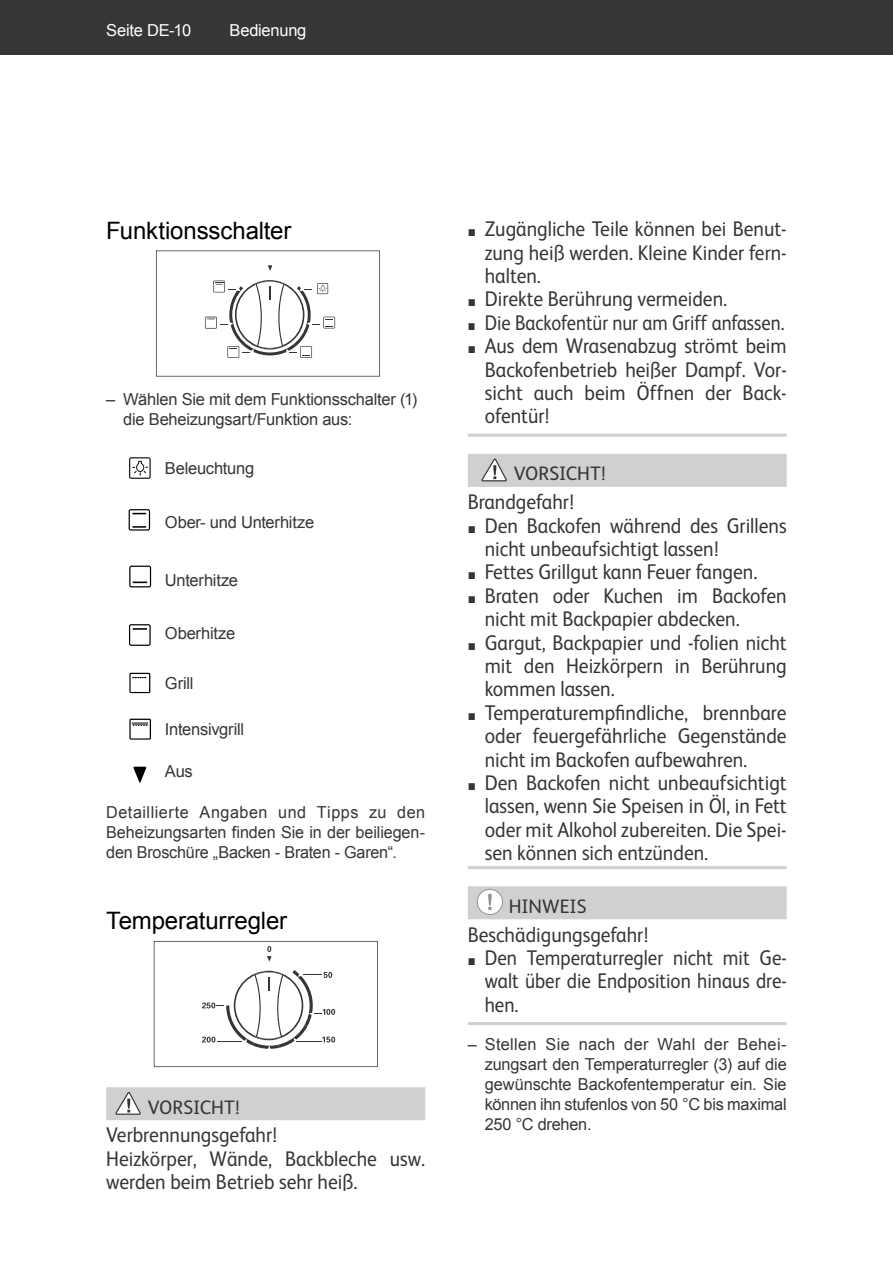
<style>
.page{position:relative;width:893px;height:1263px;background:#fff}
.page>*{position:absolute;margin:0;border:0;box-sizing:border-box;transform-origin:0 0}
.t1{font:24px "Arial";letter-spacing:-.005em;color:#000}
.t2{font:21.3px/23.4px "FS Albert";color:#363636;text-align:justify;scale:.92 1}
.t3{font:21.3px/23.4px "FS Albert";color:#363636;text-align:justify;scale:.89 1}
.t4{font:21.3px "FS Albert";color:#363636;scale:.87 1}
.t5{font:19.5px "FS Albert";color:#363636}
.t6{font:16.5px/19.8px "Arial";letter-spacing:-.015em;color:#363636;text-align:justify}
.t7{font:16.5px "Arial";letter-spacing:-.015em;color:#fff}
.s1{font-family:"Arial";font-size:14.7px}
</style>
<div class="page">
<div style="left:0;top:0;width:893px;height:54px;background:#363636"></div>
<hr style="left:468px;top:434px;width:319px;height:3px;background:#d0d0d0">
<div style="left:468px;top:454px;width:319px;height:33px;background:#d0d0d0"></div>
<hr style="left:468px;top:866px;width:319px;height:3px;background:#d0d0d0">
<div style="left:468px;top:886px;width:319px;height:33px;background:#d0d0d0"></div>
<hr style="left:468px;top:1022px;width:319px;height:3px;background:#d0d0d0">
<svg style="left:482px;top:458px;width:25px;height:24px"></svg>
<div style="left:477px;top:889px;width:25px;height:26px;background:#fff;border-radius:50%"></div>
<div style="left:477px;top:889px;width:26px;height:26px;border:1px solid #949494;border-radius:50%"></div>
<svg style="left:488px;top:894px;width:4px;height:16px"></svg>
<div style="left:106px;top:1087px;width:319px;height:33px;background:#d0d0d0"></div>
<svg style="left:156px;top:250px;width:224px;height:127px"></svg>
<svg style="left:129px;top:457px;width:22px;height:22px"></svg>
<svg style="left:129px;top:509px;width:21px;height:22px"></svg>
<svg style="left:129px;top:566px;width:22px;height:21px"></svg>
<svg style="left:129px;top:624px;width:22px;height:22px"></svg>
<svg style="left:129px;top:673px;width:21px;height:20px"></svg>
<svg style="left:129px;top:719px;width:22px;height:21px"></svg>
<svg style="left:133px;top:767px;width:13px;height:16px"></svg>
<svg style="left:154px;top:941px;width:224px;height:126px"></svg>
<svg style="left:116px;top:1092px;width:25px;height:23px"></svg>
<p class="t7" style="left:106px;top:22px;width:86px">Seite DE-10</p>
<p class="t7" style="left:230px;top:22px;width:78px">Bedienung</p>
<p class="t1" style="left:106px;top:217px;width:187px">Funktionsschalter</p>
<p class="t6" style="left:123px;top:389px;width:296px;text-indent:-17px">– Wählen Sie mit dem Funktionsschalter (1) die Beheizungsart/Funktion aus:</p>
<p class="t6" style="left:165px;top:458px;width:91px">Beleuchtung</p>
<p class="t6" style="left:165px;top:513px;width:151px">Ober- und Unterhitze</p>
<p class="t6" style="left:165px;top:570px;width:75px">Unterhitze</p>
<p class="t6" style="left:165px;top:624px;width:72px">Oberhitze</p>
<p class="t6" style="left:165px;top:673px;width:30px">Grill</p>
<p class="t6" style="left:165px;top:720px;width:81px">Intensivgrill</p>
<p class="t6" style="left:165px;top:762px;width:29px">Aus</p>
<p class="t6" style="left:106px;top:803px;width:320px">Detaillierte Angaben und Tipps zu den Beheizungsarten finden Sie in der beiliegen&shy;den Broschüre „Backen - Braten - Garen“.</p>
<p class="t1" style="left:106px;top:907px;width:183px">Temperaturregler</p>
<p class="t5" style="left:148px;top:1100px;width:93px">VORSICHT!</p>
<p class="t2" style="left:106px;top:1125px;width:348px;text-align:left">Verbrennungsgefahr!<br>Heizkörper, Wände, Backbleche usw. werden beim Be trieb sehr heiß.</p>
<p class="t2" style="left:485px;top:219px;width:330px;text-indent:-17px"><span class="s1">■</span> Zugängliche Teile können bei Benut&shy;zung heiß werden. Kleine Kinder fern&shy;halten.</p>
<p class="t2" style="left:468px;top:289px;width:283px"><span class="s1">■</span> Direkte Berührung vermeiden.</p>
<p class="t4" style="left:468px;top:315px;width:365px"><span class="s1">■</span> Die Backofentür nur am Griff anfassen.</p>
<p class="t2" style="left:485px;top:336px;width:330px;text-indent:-17px"><span class="s1">■</span> Aus dem Wrasen abzug strömt beim Back ofen betrieb heißer Dampf. Vor&shy;sicht auch beim Öff nen der Back - ofentür!</p>
<p class="t5" style="left:514px;top:466px;width:93px">VORSICHT!</p>
<p class="t2" style="left:468px;top:492px;width:117px">Brandgefahr!</p>
<p class="t2" style="left:485px;top:515px;width:330px;text-indent:-17px"><span class="s1">■</span> Den Backofen während des Gril lens nicht unbeaufsichtigt lassen!</p>
<p class="t2" style="left:468px;top:562px;width:316px"><span class="s1">■</span> Fettes Grillgut kann Feuer fangen.</p>
<p class="t2" style="left:485px;top:586px;width:330px;text-indent:-17px"><span class="s1">■</span> Braten oder Ku chen im Backofen nicht mit Backpapier abdecken.</p>
<p class="t2" style="left:485px;top:632px;width:330px;text-indent:-17px"><span class="s1">■</span> Gargut, Backpapier und -folien nicht mit den Heizkörpern in Be rüh rung kom men lassen.</p>
<p class="t2" style="left:485px;top:703px;width:330px;text-indent:-17px"><span class="s1">■</span> Temperaturempfindliche, brennbare oder feuergefährliche Gegenstände nicht im Backofen aufbewahren.</p>
<p class="t2" style="left:485px;top:773px;width:330px;text-indent:-17px"><span class="s1">■</span> Den Backofen nicht unbeaufsichtigt lassen, wenn Sie Speisen in Öl, in Fett oder mit Al ko hol zubereiten. Die Spei&shy;sen kön nen sich ent zün den.</p>
<p class="t5" style="left:509px;top:899px;width:79px">HINWEIS</p>
<p class="t2" style="left:468px;top:924px;width:198px">Beschädigungsgefahr!</p>
<p class="t3" style="left:485px;top:948px;width:341px;text-indent:-17px"><span class="s1">■</span> Den Temperaturregler nicht mit Ge&shy;walt über die Endposition hinaus dre&shy;hen.</p>
<p class="t6" style="left:485px;top:1035px;width:303px;text-indent:-17px">– Stellen Sie nach der Wahl der Behei&shy;zungsart den Temperaturregler (3) auf die ge wünsch te Back ofen tem pe ra tur ein. Sie kön nen ihn stufenlos von 50 °C bis maximal 250 °C drehen.</p>
</div>
